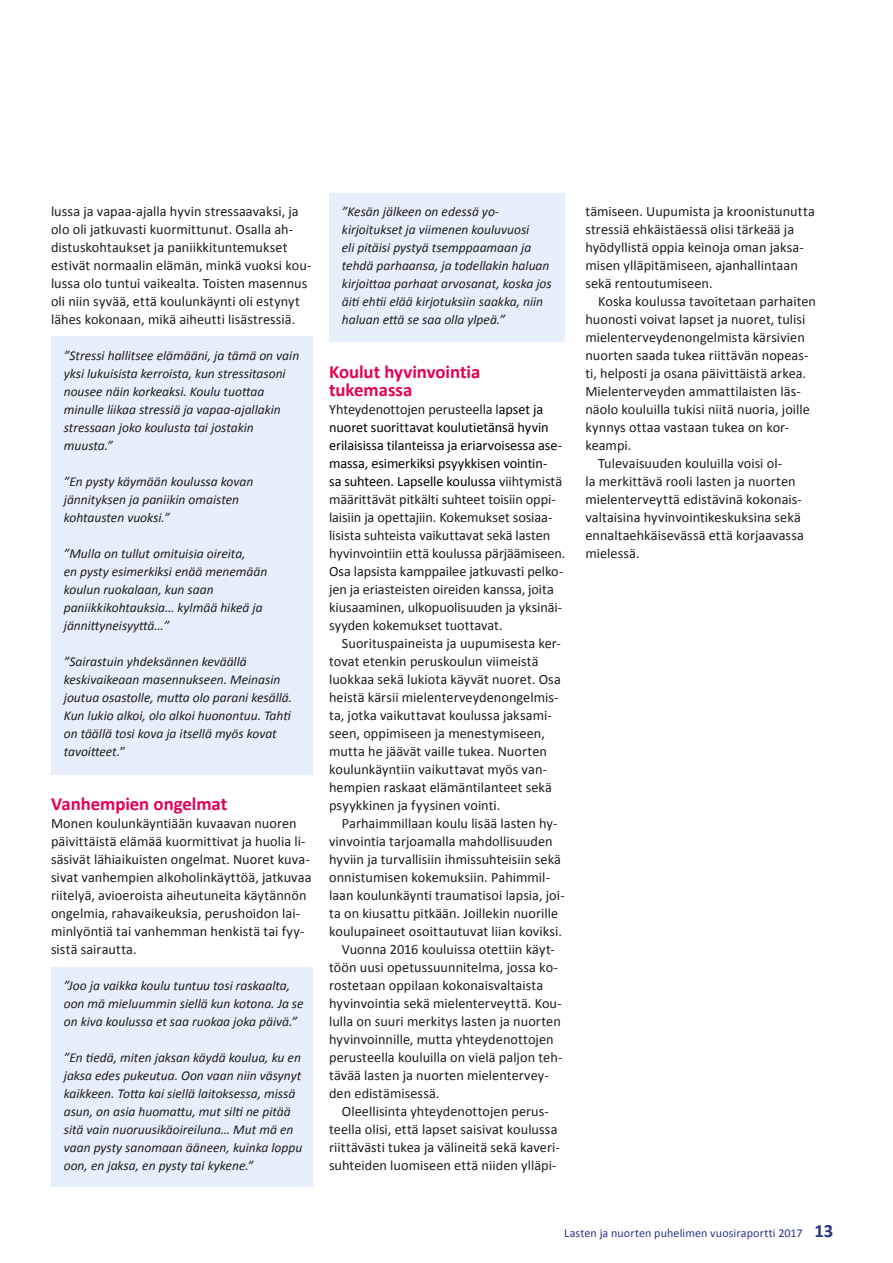
<style>
.page{position:relative;width:893px;height:1263px;background:#fff}
.page>*{position:absolute;margin:0;border:0;box-sizing:border-box;transform-origin:0 0}
.t1{font:700 18.75px/18px "Calibri";letter-spacing:-.005em;color:#e50054}
.t2{font:14.25px/18px "Calibri";letter-spacing:.005em;color:#1d1d1b}
.t3{font:italic 13.5px/18px "Calibri";color:#1d1d1b}
.t4{font:12px "Calibri";letter-spacing:.01em;color:#28348b}
.s1{color:#000}
.s2{font-weight:700;font-size:18.75px}
</style>
<div class="page">
<div style="left:51px;top:337px;width:261px;height:438px;background:#e6effb"></div>
<div style="left:51px;top:967px;width:261px;height:220px;background:#e6effb"></div>
<div style="left:329px;top:193px;width:235px;height:149px;background:#e6effb"></div>
<p class="t2" style="left:51px;top:202px;width:262px">lussa ja vapaa-ajalla hyvin stressaavaksi, ja olo oli jatkuvasti kuormittunut. Osalla ah&shy;distuskohtaukset ja paniikkituntemukset estivät normaalin elämän, minkä vuoksi kou&shy;lussa olo tuntui vaikealta. Toisten masennus oli niin syvää, että koulunkäynti oli estynyt lähes kokonaan, mikä aiheutti lisästressiä.</p>
<p class="t3" style="left:64px;top:346px;width:237px">”Stressi hallitsee elämääni, ja tämä on vain yksi lukuisista kerroista, kun stressitasoni nousee näin korkeaksi. Koulu tuottaa minulle liikaa stressiä ja vapaa-ajallakin stressaan joko koulusta tai jostakin muusta.”</p>
<p class="t3" style="left:64px;top:472px;width:191px">”En pysty käymään koulussa kovan jännityksen ja paniikin omaisten kohtausten vuoksi.”</p>
<p class="t3" style="left:64px;top:544px;width:205px">”Mulla on tullut omituisia oireita,<br>en pysty esimerkiksi enää menemään koulun ruokalaan, kun saan paniikkikohtauksia… kylmää hikeä ja jännittyneisyyttä…”</p>
<p class="t3" style="left:64px;top:652px;width:230px">”Sairastuin yhdeksännen keväällä keskivaikeaan masennukseen. Meinasin joutua osastolle, mutta olo parani kesällä.<br>Kun lukio alkoi, olo alkoi huonontuu. Tahti on täällä tosi kova ja itsellä myös kovat tavoitteet.”</p>
<h1 class="t1" style="left:51px;top:794px;width:178px">Vanhempien ongelmat</h1>
<p class="t2" style="left:51px;top:814px;width:262px">Monen koulunkäyntiään kuvaavan nuoren päivittäistä elämää kuormittivat ja huolia li&shy;säsivät lähiaikuisten ongelmat. Nuoret kuva&shy;sivat vanhempien alkoholinkäyttöä, jatkuvaa riitelyä, avioeroista aiheutuneita käytännön ongelmia, rahavaikeuksia, perushoidon lai&shy;minlyöntiä tai vanhemman henkistä tai fyy&shy;sistä sairautta.</p>
<p class="t3" style="left:64px;top:976px;width:241px">”Joo ja vaikka koulu tuntuu tosi raskaalta, oon mä mieluummin siellä kun kotona. Ja se on kiva koulussa et saa ruokaa joka päivä.”</p>
<p class="t3" style="left:64px;top:1048px;width:240px">”En tiedä, miten jaksan käydä koulua, ku en jaksa edes pukeutua. Oon vaan niin väsynyt kaikkeen. Totta kai siellä laitoksessa, missä asun, on asia huomattu, mut silti ne pitää sitä vain nuoruusikäoireiluna… Mut mä en vaan pysty sanomaan ääneen, kuinka loppu oon, en jaksa, en pysty tai kykene.”</p>
<p class="t3" style="left:342px;top:202px;width:211px">”Kesän jälkeen on edessä yo&shy;kirjoitukset ja viimenen kouluvuosi<br>eli pitäisi pystyä tsemppaamaan ja tehdä parhaansa, ja todellakin haluan kirjoittaa parhaat arvosanat, koska jos äiti ehtii elää kirjotuksiin saakka, niin haluan että se saa olla ylpeä.”</p>
<h1 class="t1" style="left:329px;top:362px;width:153px">Koulut hyvinvointia tukemassa</h1>
<p class="t2" style="left:329px;top:400px;width:238px">Yhteydenottojen perusteella l<span class="s1">apset ja nuoret suorittavat koulutietänsä hyvin erilaisissa tilanteissa ja eriarvoisessa ase&shy;massa, esimerkiksi psyykkisen vointin-<br>sa suhteen. Lapselle koulussa</span> viihtymistä määrittävät pitkälti suhteet toisiin oppi&shy;laisiin ja opettajiin. Kokemukset sosiaa&shy;lisista suhteista vaikuttavat sekä lasten hyvinvointiin että koulussa pärjäämiseen.<br>Osa lapsista kamppailee jatkuvasti pelko&shy;jen ja eriasteisten oireiden kanssa, joita kiusaaminen, ulkopuolisuuden ja yksinäi&shy;syyden kokemukset tuottavat.</p>
<p class="t2" style="left:329px;top:634px;width:233px;text-indent:13px">Suorituspaineista ja uupumisesta ker&shy;tovat etenkin peruskoulun viimeistä luokkaa sekä lukiota käyvät nuoret. Osa heistä kärsii mielenterveydenongelmis&shy;ta, jotka vaikuttavat koulussa jaksami&shy;seen, oppimiseen ja menestymiseen, mutta he jäävät vaille tukea. Nuorten koulunkäyntiin vaikuttavat myös van&shy;hempien raskaat elämäntilanteet sekä psyykkinen ja fyysinen vointi.</p>
<p class="t2" style="left:342px;top:814px;width:217px">Parhaimmillaan koulu lisää lasten hy-</p>
<p class="t2" style="left:329px;top:832px;width:225px">vinvointia tarjoamalla mahdollisuuden</p>
<p class="t2" style="left:329px;top:850px;width:234px">hyviin ja turvallisiin ihmissuhteisiin sekä</p>
<p class="t2" style="left:329px;top:868px;width:223px">onnistumisen kokemuksiin. Pahimmil-</p>
<p class="t2" style="left:329px;top:886px;width:237px">laan koulunkäynti traumatisoi lapsia, joi-</p>
<p class="t2" style="left:329px;top:904px;width:231px">ta on kiusattu pitkään. Joillekin nuorille</p>
<p class="t2" style="left:329px;top:922px;width:235px">koulupaineet osoittautuvat liian koviksi.</p>
<p class="t2" style="left:342px;top:940px;width:214px">Vuonna 2016 kouluissa otettiin käyt-</p>
<p class="t2" style="left:329px;top:958px;width:230px">töön uusi opetussuunnitelma, jossa ko-</p>
<p class="t2" style="left:329px;top:976px;width:216px">rostetaan oppilaan kokonaisvaltaista</p>
<p class="t2" style="left:329px;top:994px;width:234px">hyvinvointia sekä mielenterveyttä. Kou-</p>
<p class="t2" style="left:329px;top:1012px;width:233px">lulla on suuri merkitys lasten ja nuorten</p>
<p class="t2" style="left:329px;top:1030px;width:226px">hyvinvoinnille, mutta yhteydenottojen</p>
<p class="t2" style="left:329px;top:1048px;width:235px">perusteella kouluilla on vielä paljon teh-</p>
<p class="t2" style="left:329px;top:1066px;width:221px">tävää lasten ja nuorten mielentervey-</p>
<p class="t2" style="left:329px;top:1084px;width:112px">den edistämisessä.</p>
<p class="t2" style="left:342px;top:1102px;width:209px">Oleellisinta yhteydenottojen perus-</p>
<p class="t2" style="left:329px;top:1120px;width:230px">teella olisi, että lapset saisivat koulussa</p>
<p class="t2" style="left:329px;top:1138px;width:232px">riittävästi tukea ja välineitä sekä kaveri-</p>
<p class="t2" style="left:329px;top:1156px;width:229px">suhteiden luomiseen että niiden ylläpi-</p>
<p class="t2" style="left:585px;top:202px;width:231px">tämiseen. Uupumista ja kroonistunutta stressiä ehkäistäessä olisi tärkeää ja hyödyllistä oppia keinoja oman jaksa&shy;misen ylläpitämiseen, ajanhallintaan sekä rentoutumiseen.</p>
<p class="t2" style="left:598px;top:291px;width:219px">Koska koulussa tavoitetaan parhaiten</p>
<p class="t2" style="left:585px;top:309px;width:221px">huonosti voivat lapset ja nuoret, tulisi</p>
<p class="t2" style="left:585px;top:327px;width:221px">mielenterveydenongelmista kärsivien</p>
<p class="t2" style="left:585px;top:345px;width:225px">nuorten saada tukea riittävän nopeas-</p>
<p class="t2" style="left:585px;top:363px;width:222px">ti, helposti ja osana päivittäistä arkea.</p>
<p class="t2" style="left:585px;top:381px;width:217px">Mielenterveyden ammattilaisten läs-</p>
<p class="t2" style="left:585px;top:399px;width:226px">näolo kouluilla tukisi niitä nuoria, joille</p>
<p class="t2" style="left:585px;top:417px;width:205px">kynnys ottaa vastaan tukea on kor-</p>
<p class="t2" style="left:585px;top:435px;width:48px">keampi.</p>
<p class="t2" style="left:598px;top:453px;width:186px">Tulevaisuuden kouluilla voisi ol-</p>
<p class="t2" style="left:585px;top:471px;width:212px">la merkittävä rooli lasten ja nuorten</p>
<p class="t2" style="left:585px;top:489px;width:218px">mielenterveyttä edistävinä kokonais-</p>
<p class="t2" style="left:585px;top:507px;width:217px">valtaisina hyvinvointikeskuksina sekä</p>
<p class="t2" style="left:585px;top:525px;width:220px">ennaltaehkäisevässä että korjaavassa</p>
<p class="t2" style="left:585px;top:543px;width:56px">mielessä.</p>
<p class="t4" style="left:564px;top:1225px;width:271px">Lasten ja nuorten puhelimen vuosiraportti 2017 <span class="s2">13</span></p>
</div>
